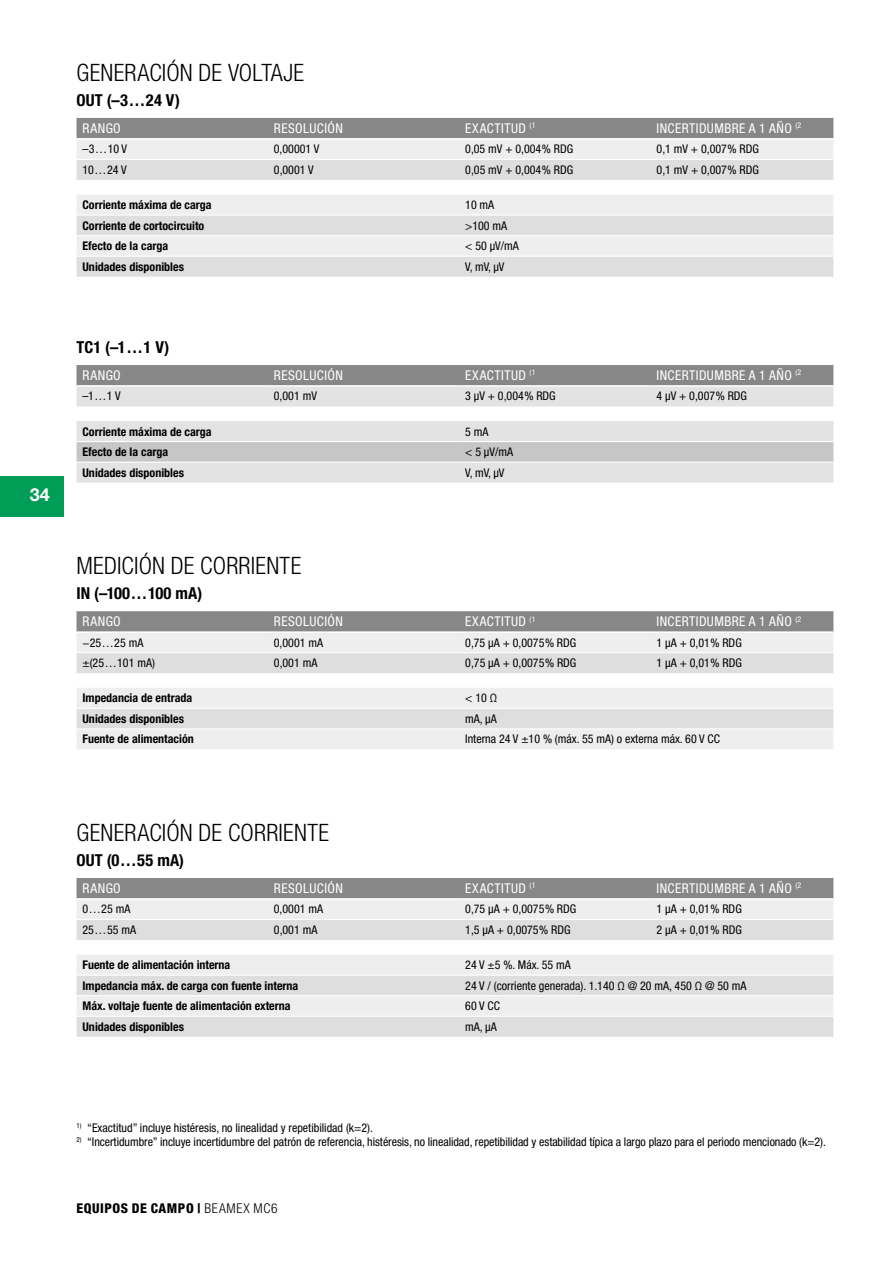
<style>
.page{position:relative;width:893px;height:1263px;background:#fff}
.page>*{position:absolute;margin:0;border:0;box-sizing:border-box;transform-origin:0 0}
.t1{font:300 condensed 24px "Helvetica Neue LT Std";letter-spacing:.005em;color:#000}
.t2{font:700 18px "Helvetica Neue LT Std";color:#fff}
.t3{font:700 condensed 16.5px "Helvetica Neue LT Std";letter-spacing:.01em;color:#000}
.t4{font:condensed 13.5px "Helvetica Neue LT Std";letter-spacing:.03em;color:#fff}
.t5{font:800 condensed 13.5px "Helvetica Neue LT Std";letter-spacing:.04em;color:#000}
.t6{font:condensed 12px "Helvetica Neue LT Std";color:#000}
.t7{font:700 condensed 12px "Helvetica Neue LT Std";color:#000}
.s1{font-weight:300}
</style>
<div class="page">
<svg style="left:77px;top:118px;width:756px;height:62px;background:#c6c5c5"></svg>
<hr style="left:77px;top:138px;width:191px;height:2px;background:#fff">
<hr style="left:268px;top:138px;width:191px;height:2px;background:#fff">
<hr style="left:459px;top:138px;width:192px;height:2px;background:#fff">
<hr style="left:651px;top:138px;width:182px;height:2px;background:#fff">
<hr style="left:77px;top:159px;width:191px;height:1px;background:#fff">
<hr style="left:268px;top:159px;width:191px;height:1px;background:#fff">
<hr style="left:459px;top:159px;width:192px;height:1px;background:#fff">
<hr style="left:651px;top:159px;width:182px;height:1px;background:#fff">
<div style="left:77px;top:195px;width:756px;height:19px;background:#eee"></div>
<svg style="left:77px;top:216px;width:756px;height:61px;background:#e3e3e3"></svg>
<hr style="left:77px;top:256px;width:382px;height:1px;background:#fff">
<hr style="left:459px;top:256px;width:374px;height:1px;background:#fff">
<hr style="left:77px;top:235px;width:382px;height:1px;background:#fff">
<hr style="left:459px;top:235px;width:374px;height:1px;background:#fff">
<svg style="left:77px;top:365px;width:756px;height:41px;background:#b4b3b3"></svg>
<hr style="left:77px;top:385px;width:191px;height:2px;background:#fff">
<hr style="left:268px;top:385px;width:191px;height:2px;background:#fff">
<hr style="left:459px;top:385px;width:192px;height:2px;background:#fff">
<hr style="left:651px;top:385px;width:182px;height:2px;background:#fff">
<div style="left:77px;top:421px;width:756px;height:62px;background:#e3e3e3"></div>
<div style="left:77px;top:442px;width:756px;height:20px;background:#c6c6c6"></div>
<hr style="left:77px;top:441px;width:382px;height:1px;background:#fff">
<hr style="left:459px;top:441px;width:374px;height:1px;background:#fff">
<hr style="left:77px;top:462px;width:382px;height:1px;background:#fff">
<hr style="left:459px;top:462px;width:374px;height:1px;background:#fff">
<svg style="left:77px;top:611px;width:756px;height:62px;background:#c6c6c6"></svg>
<hr style="left:77px;top:631px;width:191px;height:2px;background:#fff">
<hr style="left:268px;top:631px;width:191px;height:2px;background:#fff">
<hr style="left:459px;top:631px;width:192px;height:2px;background:#fff">
<hr style="left:651px;top:631px;width:182px;height:2px;background:#fff">
<hr style="left:77px;top:652px;width:191px;height:1px;background:#fff">
<hr style="left:268px;top:652px;width:191px;height:1px;background:#fff">
<hr style="left:459px;top:652px;width:192px;height:1px;background:#fff">
<hr style="left:651px;top:652px;width:182px;height:1px;background:#fff">
<div style="left:77px;top:688px;width:756px;height:61px;background:#eee"></div>
<div style="left:77px;top:709px;width:756px;height:19px;background:#dedede"></div>
<hr style="left:77px;top:708px;width:382px;height:1px;background:#fff">
<hr style="left:459px;top:708px;width:374px;height:1px;background:#fff">
<hr style="left:77px;top:728px;width:382px;height:1px;background:#fff">
<hr style="left:459px;top:728px;width:374px;height:1px;background:#fff">
<svg style="left:77px;top:878px;width:756px;height:62px;background:#c6c5c5"></svg>
<hr style="left:77px;top:898px;width:191px;height:2px;background:#fff">
<hr style="left:268px;top:898px;width:191px;height:2px;background:#fff">
<hr style="left:459px;top:898px;width:192px;height:2px;background:#fff">
<hr style="left:651px;top:898px;width:182px;height:2px;background:#fff">
<hr style="left:77px;top:919px;width:191px;height:1px;background:#fff">
<hr style="left:268px;top:919px;width:191px;height:1px;background:#fff">
<hr style="left:459px;top:919px;width:192px;height:1px;background:#fff">
<hr style="left:651px;top:919px;width:182px;height:1px;background:#fff">
<div style="left:77px;top:955px;width:756px;height:19px;background:#eee"></div>
<svg style="left:77px;top:976px;width:756px;height:61px;background:#e3e3e3"></svg>
<hr style="left:77px;top:1016px;width:382px;height:1px;background:#fff">
<hr style="left:459px;top:1016px;width:374px;height:1px;background:#fff">
<hr style="left:77px;top:995px;width:382px;height:1px;background:#fff">
<hr style="left:459px;top:995px;width:374px;height:1px;background:#fff">
<div style="left:0;top:476px;width:64px;height:40px;background:#009d57"></div>
<h1 class="t1" style="left:77px;top:59px;width:229px">GENERACIÓN DE VOLTAJE</h1>
<h3 class="t3" style="left:77px;top:90px;width:105px">OUT (–3…24 V)</h3>
<p class="t4" style="left:83px;top:120px;width:40px">RANGO</p>
<p class="t4" style="left:274px;top:120px;width:70px">RESOLUCIÓN</p>
<p class="t4" style="left:465px;top:120px;width:72px">EXACTITUD <sup>(1</sup></p>
<p class="t4" style="left:657px;top:120px;width:146px">INCERTIDUMBRE A 1 AÑO <sup>(2</sup></p>
<p class="t6" style="left:83px;top:142px;width:46px">–3…10 V</p>
<p class="t6" style="left:274px;top:142px;width:47px">0,00001 V</p>
<p class="t6" style="left:465px;top:142px;width:109px">0,05 mV + 0,004% RDG</p>
<p class="t6" style="left:657px;top:142px;width:104px">0,1 mV + 0,007% RDG</p>
<p class="t6" style="left:83px;top:163px;width:46px">10…24 V</p>
<p class="t6" style="left:274px;top:163px;width:41px">0,0001 V</p>
<p class="t6" style="left:465px;top:163px;width:109px">0,05 mV + 0,004% RDG</p>
<p class="t6" style="left:657px;top:163px;width:104px">0,1 mV + 0,007% RDG</p>
<p class="t7" style="left:83px;top:197px;width:131px">Corriente máxima de carga</p>
<p class="t6" style="left:465px;top:198px;width:31px">10 mA</p>
<p class="t7" style="left:83px;top:218px;width:123px">Corriente de cortocircuito</p>
<p class="t6" style="left:465px;top:218px;width:44px">&gt;100 mA</p>
<p class="t7" style="left:83px;top:239px;width:87px">Efecto de la carga</p>
<p class="t6" style="left:465px;top:239px;width:55px">&lt; 50 µV/mA</p>
<p class="t7" style="left:83px;top:259px;width:103px">Unidades disponibles</p>
<p class="t6" style="left:465px;top:260px;width:41px">V, mV, µV</p>
<h2 class="t2" style="left:30px;top:483px;width:21px">34</h2>
<h3 class="t3" style="left:77px;top:337px;width:94px">TC1 (–1…1 V)</h3>
<p class="t4" style="left:83px;top:367px;width:40px">RANGO</p>
<p class="t4" style="left:274px;top:367px;width:70px">RESOLUCIÓN</p>
<p class="t4" style="left:465px;top:367px;width:72px">EXACTITUD <sup>(1</sup></p>
<p class="t4" style="left:657px;top:367px;width:146px">INCERTIDUMBRE A 1 AÑO <sup>(2</sup></p>
<p class="t6" style="left:83px;top:389px;width:40px">–1…1 V</p>
<p class="t6" style="left:274px;top:389px;width:45px">0,001 mV</p>
<p class="t6" style="left:465px;top:389px;width:92px">3 µV + 0,004% RDG</p>
<p class="t6" style="left:657px;top:389px;width:92px">4 µV + 0,007% RDG</p>
<p class="t7" style="left:83px;top:424px;width:131px">Corriente máxima de carga</p>
<p class="t6" style="left:465px;top:424px;width:25px">5 mA</p>
<p class="t7" style="left:83px;top:445px;width:87px">Efecto de la carga</p>
<p class="t6" style="left:465px;top:445px;width:49px">&lt; 5 µV/mA</p>
<p class="t7" style="left:83px;top:465px;width:103px">Unidades disponibles</p>
<p class="t6" style="left:465px;top:465px;width:41px">V, mV, µV</p>
<h1 class="t1" style="left:77px;top:552px;width:226px">MEDICIÓN DE CORRIENTE</h1>
<h3 class="t3" style="left:77px;top:584px;width:127px">IN (–100…100 mA)</h3>
<p class="t4" style="left:83px;top:613px;width:40px">RANGO</p>
<p class="t4" style="left:274px;top:613px;width:70px">RESOLUCIÓN</p>
<p class="t4" style="left:465px;top:613px;width:72px">EXACTITUD <sup>(1</sup></p>
<p class="t4" style="left:657px;top:613px;width:146px">INCERTIDUMBRE A 1 AÑO <sup>(2</sup></p>
<p class="t6" style="left:83px;top:635px;width:62px">−25…25 mA</p>
<p class="t6" style="left:274px;top:635px;width:51px">0,0001 mA</p>
<p class="t6" style="left:465px;top:635px;width:113px">0,75 µA + 0,0075% RDG</p>
<p class="t6" style="left:657px;top:635px;width:87px">1 µA + 0,01% RDG</p>
<p class="t6" style="left:83px;top:656px;width:74px">±(25…101 mA)</p>
<p class="t6" style="left:274px;top:656px;width:45px">0,001 mA</p>
<p class="t6" style="left:465px;top:656px;width:113px">0,75 µA + 0,0075% RDG</p>
<p class="t6" style="left:657px;top:656px;width:87px">1 µA + 0,01% RDG</p>
<p class="t7" style="left:83px;top:691px;width:111px">Impedancia de entrada</p>
<p class="t6" style="left:465px;top:691px;width:33px">&lt; 10 Ω</p>
<p class="t7" style="left:83px;top:711px;width:103px">Unidades disponibles</p>
<p class="t6" style="left:465px;top:712px;width:33px">mA, μA</p>
<p class="t7" style="left:83px;top:732px;width:113px">Fuente de alimentación</p>
<p class="t6" style="left:465px;top:732px;width:256px">Interna 24 V ±10 % (máx. 55 mA) o externa máx. 60 V CC</p>
<h1 class="t1" style="left:77px;top:819px;width:254px">GENERACIÓN DE CORRIENTE</h1>
<h3 class="t3" style="left:77px;top:850px;width:109px">OUT (0…55 mA)</h3>
<p class="t4" style="left:83px;top:880px;width:40px">RANGO</p>
<p class="t4" style="left:274px;top:880px;width:70px">RESOLUCIÓN</p>
<p class="t4" style="left:465px;top:880px;width:72px">EXACTITUD <sup>(1</sup></p>
<p class="t4" style="left:657px;top:880px;width:146px">INCERTIDUMBRE A 1 AÑO <sup>(2</sup></p>
<p class="t6" style="left:83px;top:902px;width:49px">0…25 mA</p>
<p class="t6" style="left:274px;top:902px;width:51px">0,0001 mA</p>
<p class="t6" style="left:465px;top:902px;width:113px">0,75 µA + 0,0075% RDG</p>
<p class="t6" style="left:657px;top:902px;width:87px">1 µA + 0,01% RDG</p>
<p class="t6" style="left:83px;top:923px;width:55px">25…55 mA</p>
<p class="t6" style="left:274px;top:923px;width:45px">0,001 mA</p>
<p class="t6" style="left:465px;top:923px;width:107px">1,5 µA + 0,0075% RDG</p>
<p class="t6" style="left:657px;top:923px;width:87px">2 µA + 0,01% RDG</p>
<p class="t7" style="left:83px;top:957px;width:149px">Fuente de alimentación interna</p>
<p class="t6" style="left:465px;top:958px;width:107px">24 V ±5 %. Máx. 55 mA</p>
<p class="t7" style="left:83px;top:978px;width:217px">Impedancia máx. de carga con fuente interna</p>
<p class="t6" style="left:465px;top:978px;width:283px">24 V / (corriente generada). 1.140 Ω @ 20 mA, 450 Ω @ 50 mA</p>
<p class="t7" style="left:83px;top:999px;width:210px">Máx. voltaje fuente de alimentación externa</p>
<p class="t6" style="left:465px;top:999px;width:36px">60 V CC</p>
<p class="t7" style="left:83px;top:1019px;width:103px">Unidades disponibles</p>
<p class="t6" style="left:465px;top:1020px;width:33px">mA, μA</p>
<p class="t6" style="left:77px;top:1121px;width:298px"><sup>1)</sup> “Exactitud” incluye histéresis, no linealidad y repetibilidad (k=2).</p>
<p class="t6" style="left:77px;top:1135px;width:751px"><sup>2)</sup> “Incertidumbre” incluye incertidumbre del patrón de referencia, histéresis, no linealidad, repetibilidad y estabilidad típica a largo plazo para el periodo mencionado (k=2).</p>
<p class="t5" style="left:77px;top:1200px;width:203px">EQUIPOS DE CAMPO | <span class="s1">BEAMEX MC6</span></p>
</div>
